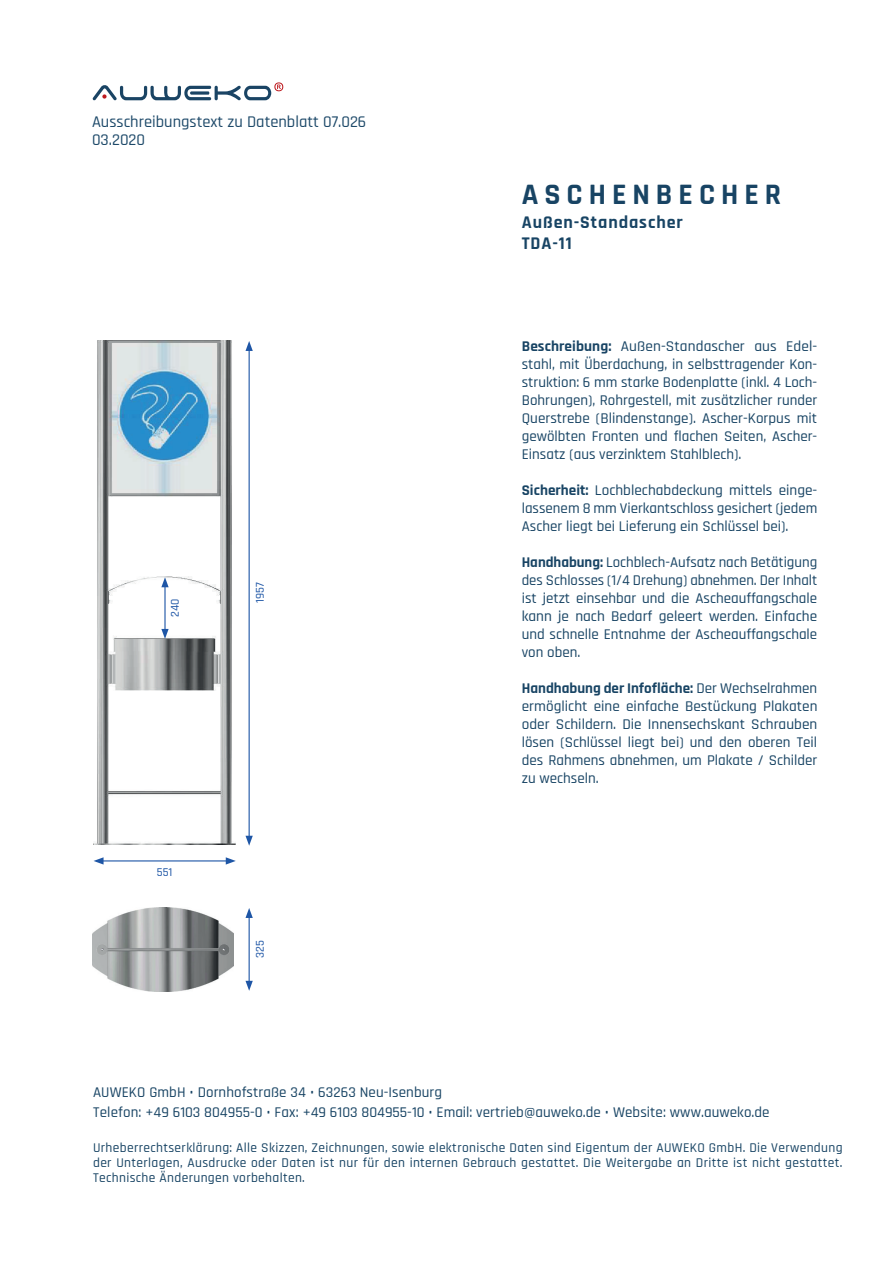
<style>
.page{position:relative;width:893px;height:1263px;background:#fff}
.page>*{position:absolute;margin:0;border:0;box-sizing:border-box;transform-origin:0 0}
.t1{font:700 30px "Rajdhani";letter-spacing:.2em;color:#184464}
.t2{font:700 18px/21.6px "Rajdhani";letter-spacing:.05em;color:#184464}
.t3{font:500 16.5px/18px "Rajdhani";color:#1d4969}
.t4{font:500 15px/18px "Rajdhani";color:#184464;text-align:justify}
.t5{font:500 13.5px/15px "Rajdhani";letter-spacing:.025em;color:#184464;text-align:justify}
.t6{font:500 12px "Rajdhani";color:#1e56a6}
.s1{font-weight:700}
</style>
<div class="page">
<hr style="left:249px;top:349px;width:1px;height:489px;background:#1e56a6">
<svg style="left:245px;top:341px;width:8px;height:10px"></svg>
<svg style="left:245px;top:836px;width:8px;height:10px"></svg>
<hr style="left:101px;top:860px;width:127px;height:1px;background:#1e56a6">
<svg style="left:94px;top:857px;width:10px;height:7px"></svg>
<svg style="left:226px;top:857px;width:10px;height:7px"></svg>
<hr style="left:249px;top:915px;width:1px;height:68px;background:#1e56a6">
<svg style="left:245px;top:908px;width:8px;height:10px"></svg>
<svg style="left:245px;top:981px;width:8px;height:10px"></svg>
<img style="left:94px;top:340px;width:142px;height:505px">
<img style="left:92px;top:907px;width:142px;height:84px">
<hr style="left:164px;top:585px;width:2px;height:46px;background:#1e56a6">
<svg style="left:161px;top:577px;width:8px;height:10px"></svg>
<svg style="left:161px;top:629px;width:8px;height:10px"></svg>
<svg style="left:93px;top:82px;width:190px;height:18px"></svg>
<p class="t3" style="left:92px;top:114px;width:276px">Ausschreibungstext zu Datenblatt 07.026<br>03.2020</p>
<p class="t6" style="left:168px;top:617px;width:20px;rotate:-90deg">240</p>
<p class="t6" style="left:253px;top:603px;width:22px;rotate:-90deg">1957</p>
<p class="t6" style="left:157px;top:865px;width:17px">551</p>
<p class="t6" style="left:253px;top:958px;width:19px;rotate:-90deg">325</p>
<h1 class="t1" style="left:522px;top:176px;width:261px">ASCHENBECHER</h1>
<p class="t2" style="left:522px;top:212px;width:162px">Außen-Standascher<br>TDA-11</p>
<p class="t4" style="left:522px;top:338px;width:297px"><span class="s1">Beschreibung:</span> Außen-Standascher aus Edel&shy;stahl, mit Überdachung, in selbsttragender Kon&shy;struktion: 6 mm starke Bodenplatte (inkl. 4 Loch-Bohrungen), Rohrgestell, mit zusätzlicher runder Querstrebe (Blindenstange). Ascher-Korpus mit gewölbten Fronten und flachen Seiten, Ascher-Einsatz (aus verzinktem Stahlblech).</p>
<p class="t4" style="left:522px;top:482px;width:297px"><span class="s1">Sicherheit:</span> Lochblechabdeckung mittels einge&shy;lassenem 8 mm Vierkantschloss gesichert (jedem Ascher liegt bei Lieferung ein Schlüssel bei).</p>
<p class="t4" style="left:522px;top:554px;width:297px"><span class="s1">Handhabung:</span> Lochblech-Aufsatz nach Betätigung des Schlosses (1/4 Drehung) abnehmen. Der Inhalt ist jetzt einsehbar und die Ascheauffangschale kann je nach Bedarf geleert werden. Einfache und schnelle Entnahme der Ascheauffangschale von oben.</p>
<p class="t4" style="left:522px;top:680px;width:297px"><span class="s1">Handhabung der Infofläche:</span> Der Wechselrahmen ermöglicht eine einfache Bestückung Plakaten oder Schildern. Die Innensechskant Schrauben lösen (Schlüssel liegt bei) und den oberen Teil des Rahmens abnehmen, um Plakate / Schilder zu wechseln.</p>
<p class="t4" style="left:93px;top:1083px;width:678px;line-height:19.5px">AUWEKO GmbH • Dornhofstraße 34 • 63263 Neu-Isenburg<br>Telefon: +49 6103 804955-0 • Fax: +49 6103 804955-10 • Email: vertrieb@auweko.de • Website: www.auweko.de</p>
<p class="t5" style="left:93px;top:1141px;width:751px">Urheberrechtserklärung: Alle Skizzen, Zeichnungen, sowie elektronische Daten sind Eigentum der AUWEKO GmbH. Die Verwendung der Unterlagen, Ausdrucke oder Daten ist nur für den internen Gebrauch gestattet. Die Weitergabe an Dritte ist nicht gestattet.<br>Technische Änderungen vorbehalten.</p>
</div>
